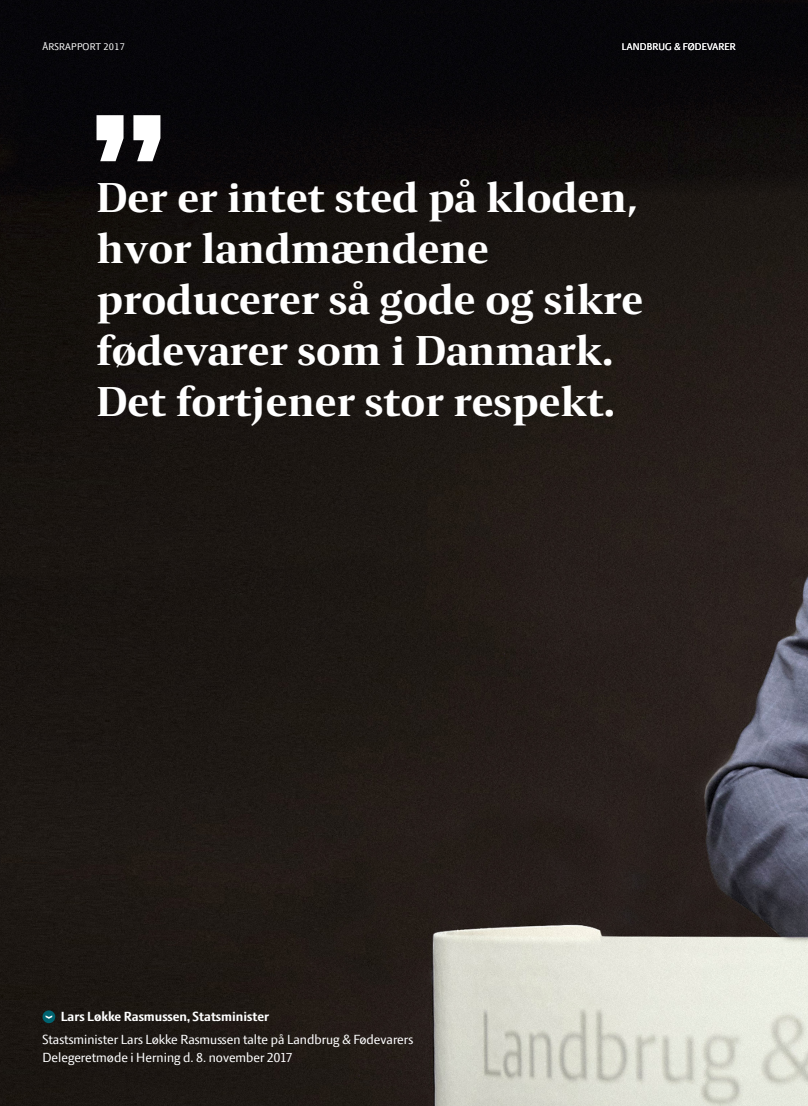
<style>
.page{position:relative;width:808px;height:1106px;background:#fff}
.page>*{position:absolute;margin:0;border:0;box-sizing:border-box;transform-origin:0 0}
.t1{font:700 45px/51px "Press Serif";color:#fff}
.t2{font:14.25px/18px "LF Press Sans";color:#fff}
.t3{font:700 14.25px "LF Press Sans";color:#fff}
.t4{font:10.5px "LF Press Sans";letter-spacing:.02em;color:#fff}
</style>
<div class="page">
<img style="left:0;top:0;width:808px;height:1106px">
<svg style="left:97px;top:115px;width:63px;height:46px"></svg>
<div style="left:43px;top:1010px;width:12px;height:13px;background:#006370;border-radius:50%"></div>
<svg style="left:46px;top:1015px;width:6px;height:3px"></svg>
<p class="t4" style="left:43px;top:41px;width:84px">ÅRSRAPPORT 2017</p>
<p class="t4" style="left:622px;top:41px;width:115px">LANDBRUG &amp; FØDEVARER</p>
<p class="t1" style="left:97px;top:172px;width:548px">Der er intet sted på kloden, hvor landmændene producerer så gode og sikre fødevarer som i Danmark.<br>Det fortjener stor respekt.</p>
<p class="t3" style="left:61px;top:1008px;width:210px">Lars Løkke Rasmussen, Statsminister</p>
<p class="t2" style="left:43px;top:1030px;width:372px">Stastsminister Lars Løkke Rasmussen talte på Landbrug &amp; Fødevarers<br>Delegeretmøde i Herning d. 8. november 2017</p>
</div>
